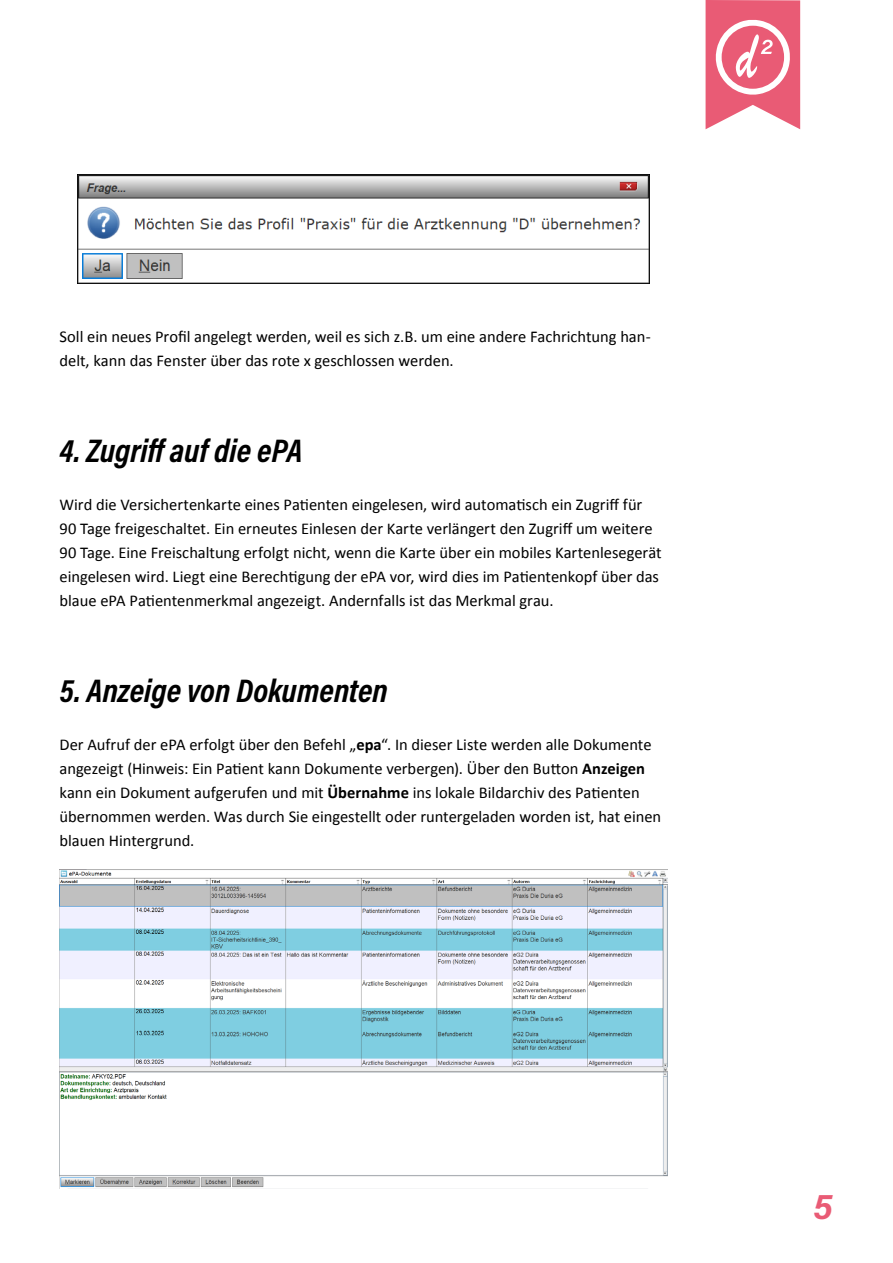
<style>
.page{position:relative;width:893px;height:1263px;background:#fff}
.page>*{position:absolute;margin:0;border:0;box-sizing:border-box;transform-origin:0 0}
.t1{font:36px "Acumin Variable Concept";color:#e95b75}
.Ü1{font:33px "Acumin Variable Concept";color:#000}
.Fließtext{font:33px "Acumin Variable Concept";color:#000}
.Fließtext-2{font:16.5px/24px "Calibri";letter-spacing:-.005em;color:#000}
.s1{font-weight:700}
</style>
<div class="page">
<svg style="left:706px;top:0;width:94px;height:129px"></svg>
<img style="left:77px;top:174px;width:573px;height:110px">
<img style="left:60px;top:869px;width:608px;height:318px">
<p class="Fließtext-2" style="left:60px;top:324px;width:593px">Soll ein neues Profil angelegt werden, weil es sich z.B. um eine andere Fachrichtung han&shy;delt, kann das Fenster über das rote x geschlossen werden.</p>
<p class="Fließtext" style="left:60px;top:428px;width:244px">4. Zugriff auf die ePA</p>
<p class="Fließtext-2" style="left:60px;top:492px;width:604px">Wird die Versichertenkarte eines Patienten eingelesen, wird automatisch ein Zugriff für 90 Tage freigeschaltet. Ein erneutes Einlesen der Karte verlängert den Zugriff um weitere 90 Tage. Eine Freischaltung erfolgt nicht, wenn die Karte über ein mobiles Kartenlesegerät eingelesen wird. Liegt eine Berechtigung der ePA vor, wird dies im Patientenkopf über das blaue ePA Patientenmerkmal angezeigt. Andernfalls ist das Merkmal grau.</p>
<p class="Ü1" style="left:60px;top:668px;width:330px">5. Anzeige von Dokumenten</p>
<p class="Fließtext-2" style="left:60px;top:732px;width:603px">Der Aufruf der ePA erfolgt über den Befehl „<span class="s1">epa</span>“. In dieser Liste werden alle Dokumente angezeigt (Hinweis: Ein Patient kann Dokumente verbergen). Über den Button <span class="s1">Anzeigen </span>kann ein Dokument aufgerufen und mit <span class="s1">Übernahme</span> ins lokale Bildarchiv des Patienten übernommen werden. Was durch Sie eingestellt oder runtergeladen worden ist, hat einen blauen Hintergrund.</p>
<h1 class="t1" style="left:813px;top:1182px;width:21px">5</h1>
</div>
